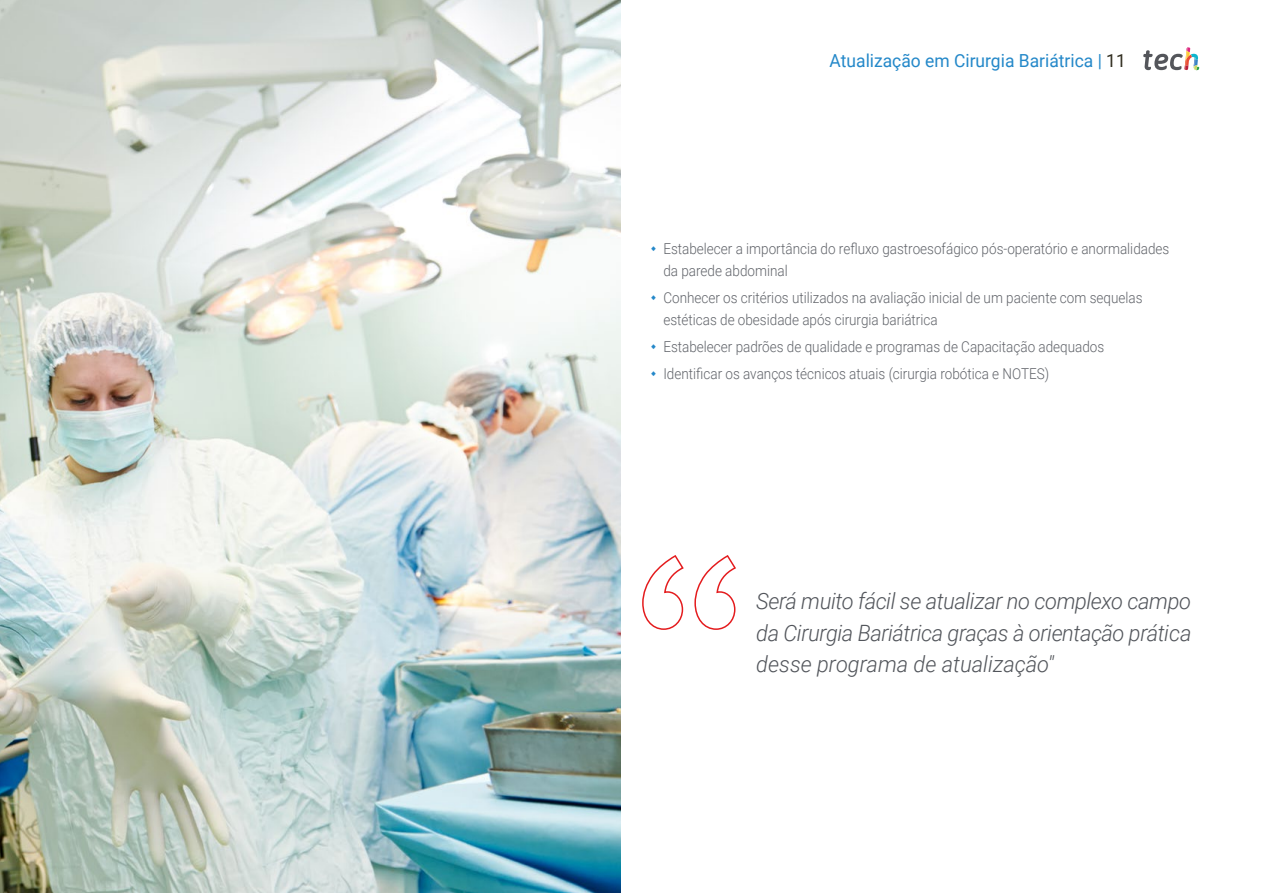
<style>
.page{position:relative;width:1263px;height:893px;background:#fff}
.page>*{position:absolute;margin:0;border:0;box-sizing:border-box;transform-origin:0 0}
.t1{font:italic 300 22.5px/31.5px "Roboto";color:#52555b;text-align:justify}
.t2{font:18px "Roboto";color:#2488c9}
.t3{font:300 15px/22.5px "Roboto";color:#61646a;scale:.9 1}
.s1{color:#312e20}
</style>
<div class="page">
<img style="left:0;top:0;width:621px;height:893px">
<svg style="left:642px;top:555px;width:94px;height:75px"></svg>
<svg style="left:1143px;top:47px;width:56px;height:24px"></svg>
<p class="t2" style="left:829px;top:48px;width:298px">Atualização em Cirurgia Bariátrica | <span class="s1">11</span></p>
<p class="t3" style="left:663px;top:236px;width:564px">Estabelecer a importância do refluxo gastroesofágico pós-operatório e anormalidades da parede abdominal</p>
<p class="t3" style="left:663px;top:286px;width:534px">Conhecer os critérios utilizados na avaliação inicial de um paciente com sequelas estéticas de obesidade após cirurgia bariátrica</p>
<p class="t3" style="left:663px;top:333px;width:491px;line-height:26.7px">Estabelecer padrões de qualidade e programas de Capacitação adequados<br>Identificar os avanços técnicos atuais (cirurgia robótica e NOTES)</p>
<h1 class="t1" style="left:756px;top:585px;width:437px">Será muito fácil se atualizar no complexo campo da Cirurgia Bariátrica graças à orientação prática desse programa de atualização"</h1>
</div>
